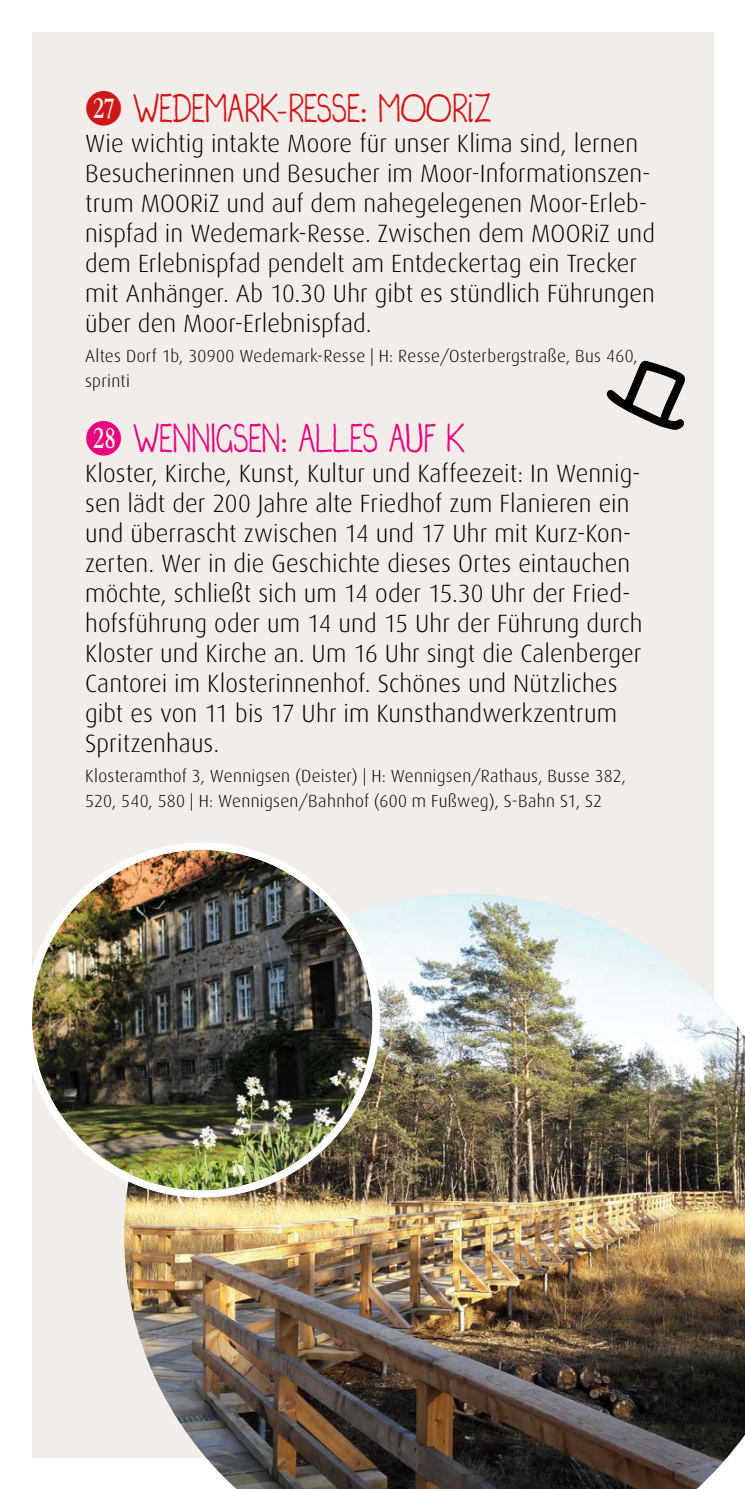
<style>
.page{position:relative;width:745px;height:1489px;background:#fff}
.page>*{position:absolute;margin:0;border:0;box-sizing:border-box;transform-origin:0 0}
.t1{font:40px "Irregularis";letter-spacing:.01em;color:#cd1719}
.t2{font:40px "Irregularis";color:#e6007d}
.t3{font:300 25px/30px "Dax";letter-spacing:.005em;color:#000}
.t4{font:300 17.5px/25px "Dax";letter-spacing:.02em;color:#000}
.s1{font-family:"Numberpile";font-size:32.5px}
</style>
<div class="page">
<div style="left:32px;top:32px;width:680px;height:1424px;background:#f3ede9"></div>
<img style="left:124px;top:893px;width:620px;height:595px">
<img style="left:32px;top:849px;width:340px;height:341px;border-radius:170px">
<div style="left:24px;top:842px;width:356px;height:355px;border:8px solid #fff;border-radius:50%"></div>
<svg style="left:606px;top:360px;width:79px;height:70px"></svg>
<h1 class="t1" style="left:85px;top:88px;width:408px"><span class="s1">9</span> WEDEMARK-RESSE: MOORiZ</h1>
<p class="t3" style="left:85px;top:129px;width:571px">Wie wichtig intakte Moore für unser Klima sind, lernen Besucherinnen und Besucher im Moor-Informationszen&shy;trum MOORiZ und auf dem nahegelegenen Moor-Erleb&shy;nispfad in Wedemark-Resse. Zwischen dem MOORiZ und dem Erlebnispfad pendelt am Entdeckertag ein Trecker mit Anhänger. Ab 10.30 Uhr gibt es stündlich Führungen über den Moor-Erlebnispfad.</p>
<p class="t4" style="left:85px;top:344px;width:553px">Altes Dorf 1b, 30900 Wedemark-Resse | H: Resse/Osterbergstraße, Bus 460, sprinti</p>
<h1 class="t2" style="left:85px;top:418px;width:381px"><span class="s1">:</span> WENNIGSEN: ALLES AUF K</h1>
<p class="t3" style="left:85px;top:459px;width:558px">Kloster, Kirche, Kunst, Kultur und Kaffeezeit: In Wennig&shy;sen lädt der 200 Jahre alte Friedhof zum Flanieren ein und überrascht zwischen 14 und 17 Uhr mit Kurz-Kon&shy;zerten. Wer in die Geschichte dieses Ortes eintauchen möchte, schließt sich um 14 oder 15.30 Uhr der Fried&shy;hofsführung oder um 14 und 15 Uhr der Führung durch Kloster und Kirche an. Um 16 Uhr singt die Calenberger Cantorei im Klosterinnenhof. Schönes und Nützliches gibt es von 11 bis 17 Uhr im Kunsthandwerkzentrum Spritzenhaus.</p>
<p class="t4" style="left:85px;top:764px;width:542px">Klosteramthof 3, Wennigsen (Deister) | H: Wennigsen/Rathaus, Busse 382,<br>520, 540, 580 | H: Wennigsen/Bahnhof (600 m Fußweg), S-Bahn S1, S2</p>
</div>
